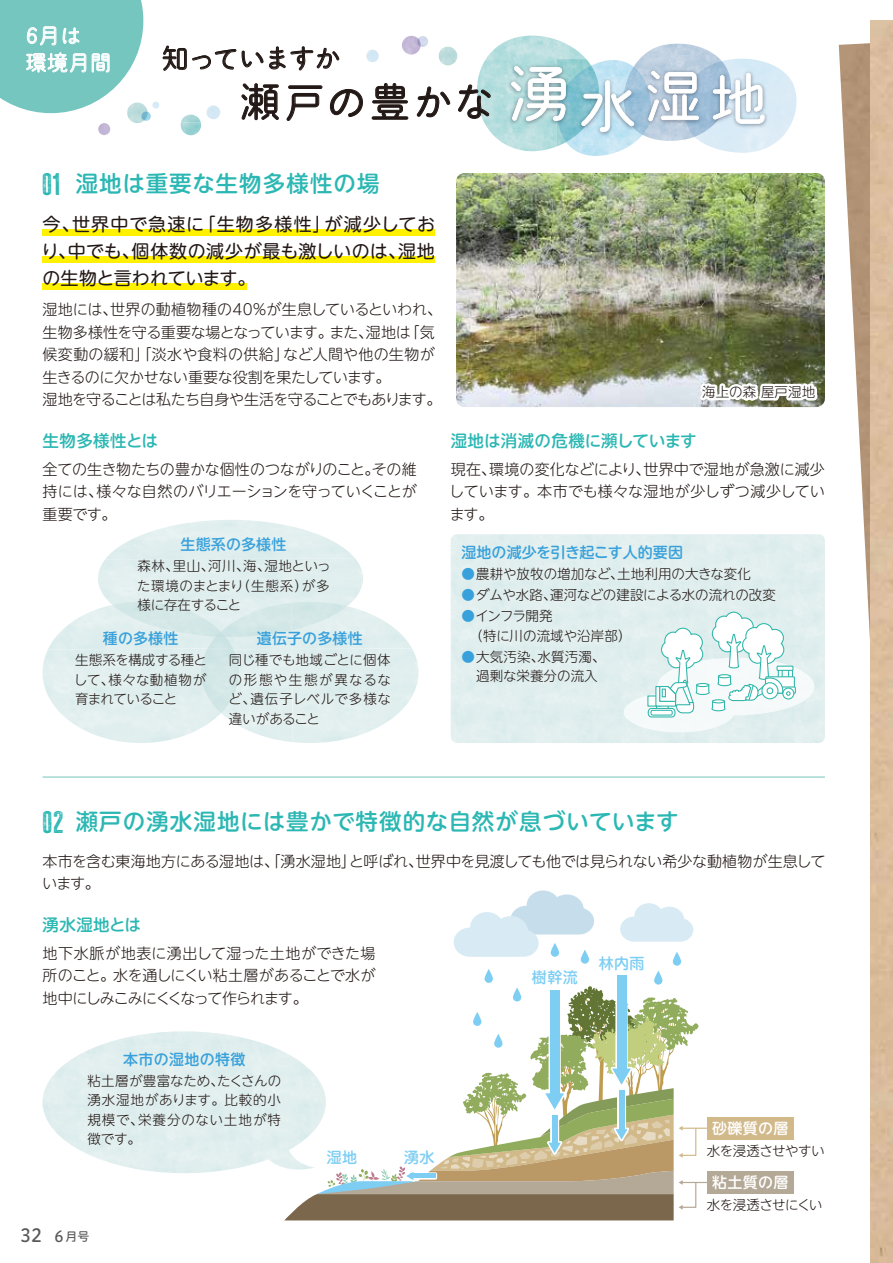
<style>
.page{position:relative;width:893px;height:1263px;background:#fff}
.page>*{position:absolute;margin:0;border:0;box-sizing:border-box;transform-origin:0 0}
.t1{font:40.5px "Kinuta Maru Maru GB Sr Std N R";letter-spacing:.06em;color:#221815}
.t2{font:27px "Kinuta Maru Maru GB Sr Std N R";letter-spacing:-.065em;color:#221815}
.t3{font:500 22.5px "UD Shin M Go Pr 6 N";letter-spacing:.045em;color:#2bb7b3}
.t4{font:21px/27px "Kinuta Maru Maru GB Sr Std N R";letter-spacing:.025em;color:#fff}
.t5{font:18px/27px "UD Shin M Go Pr 6 N";letter-spacing:.03em;color:#221815;text-align:justify}
.t6{font:18px "Hiragino UD Sans R Std W5";color:#595757}
.t7{font:500 16.5px "UD Shin M Go Pr 6 N";letter-spacing:.005em;color:#2bb7b3}
.t8{font:500 16.5px "UD Shin M Go Pr 6 N";letter-spacing:.025em;color:#2bb7b3}
.t9{font:300 15px/22.5px "UD Shin M Go Pr 6 N";letter-spacing:-.02em;color:#221815;text-align:justify}
.t10{font:500 15px "UD Shin M Go Pr 6 N";letter-spacing:.01em;color:#38a1db}
.t11{font:500 15px "UD Shin M Go Pr 6 N";letter-spacing:.025em;color:#7ecef4}
.t12{font:500 15px "UD Shin M Go Pr 6 N";letter-spacing:.025em;color:#fff}
.t13{font:300 13.5px/19.5px "UD Shin M Go Pr 6 N";color:#221815;text-align:justify}
.t14{font:300 13.5px "UD Shin M Go Pr 6 N";letter-spacing:-.04em;color:#221815}
.t15{font:300 13.5px "UD Shin M Go Pr 6 N";letter-spacing:-.045em;color:#221815}
.s1{font-size:61.5px;color:#fff}
.s2{font-size:57px;color:#fff}
.s3{font-family:"Cheddar Gothic Rough";font-weight:400;font-size:25.5px}
.s4{color:#38a1db}
.s5{font-size:15px}
.s6{font-size:12px}
</style>
<div class="page">
<img style="left:839px;top:42px;width:32px;height:1037px">
<svg style="left:402px;top:36px;width:19px;height:19px"></svg>
<svg style="left:439px;top:47px;width:18px;height:18px"></svg>
<svg style="left:417px;top:36px;width:11px;height:11px"></svg>
<div style="left:366px;top:50px;width:13px;height:12px;background:#d4e8f4;border-radius:50%"></div>
<svg style="left:181px;top:115px;width:20px;height:20px"></svg>
<svg style="left:141px;top:112px;width:10px;height:9px"></svg>
<div style="left:98px;top:123px;width:12px;height:12px;background:#c3b6d5;border-radius:50%"></div>
<div style="left:206px;top:105px;width:14px;height:14px;background:#d4e8f4;border-radius:50%"></div>
<div style="left:152px;top:102px;width:7px;height:7px;background:#d6eaf6;border-radius:50%"></div>
<img style="left:456px;top:173px;width:369px;height:234px">
<hr style="left:43px;top:777px;width:782px;height:1px;background:#74c6be">
<div style="left:451px;top:534px;width:374px;height:209px;background:#e1eeee;border-radius:6px"></div>
<div style="left:98px;top:520px;width:265px;height:117px;background:#e1eeee;border-radius:50%"></div>
<div style="left:43px;top:602px;width:196px;height:141px;background:linear-gradient(to bottom,#daebeb,#e4f0f0);border-radius:50%"></div>
<div style="left:201px;top:602px;width:217px;height:141px;background:linear-gradient(to right,#d7e9e9,#e4f0f0);border-radius:50%"></div>
<div style="left:43px;top:229px;width:392px;height:6px;background:#fff100"></div>
<div style="left:43px;top:256px;width:392px;height:6px;background:#fff100"></div>
<div style="left:43px;top:283px;width:204px;height:6px;background:#fff100"></div>
<svg style="left:477px;top:36px;width:122px;height:115px;background:#b8dedf"></svg>
<img style="left:502px;top:55px;width:8px;height:92px">
<svg style="left:510px;top:44px;width:286px;height:112px"></svg>
<svg style="left:242px;top:83px;width:37px;height:37px"></svg>
<svg style="left:286px;top:85px;width:36px;height:36px"></svg>
<svg style="left:330px;top:89px;width:33px;height:28px"></svg>
<svg style="left:372px;top:83px;width:36px;height:37px"></svg>
<svg style="left:417px;top:86px;width:33px;height:31px"></svg>
<svg style="left:458px;top:84px;width:33px;height:35px"></svg>
<svg style="left:0;top:0;width:148px;height:123px"></svg>
<svg style="left:163px;top:45px;width:73px;height:26px"></svg>
<svg style="left:242px;top:46px;width:97px;height:24px"></svg>
<div style="left:707px;top:1117px;width:87px;height:22px;background:#d1b98a"></div>
<div style="left:707px;top:1171px;width:87px;height:23px;background:#b4a896"></div>
<svg style="left:43px;top:890px;width:664px;height:330px"></svg>
<svg style="left:624px;top:611px;width:190px;height:121px"></svg>
<svg style="left:696px;top:357px;width:126px;height:51px"></svg>
<h3 class="t4" style="left:26px;top:22px;width:87px">6月は<br>環境月間</h3>
<h2 class="t2" style="left:161px;top:41px;width:181px">知っていますか</h2>
<h1 class="t1" style="left:240px;top:76px;width:529px">瀬戸の豊かな<span class="s1">湧</span><span class="s2">水湿地</span></h1>
<h3 class="t3" style="left:42px;top:164px;width:339px"><span class="s3">01</span> 湿地は重要な生物多様性の場</h3>
<p class="t5" style="left:41px;top:210px;width:395px">今、世界中で急速に「生物多様性」が減少しており、中でも、個体数の減少が最も激しいのは、湿地の生物と言われています。</p>
<p class="t9" style="left:43px;top:298px;width:401px;text-align:left">湿地には、世界の動植物種の40％が生息しているといわれ、生物多様性を守る重要な場となっています。また、湿地は「気候変動の緩和」「淡水や食料の供給」など人間や他の生物が生きるのに欠かせない重要な役割を果たしています。<br>湿地を守ることは私たち自身や生活を守ることでもあります。</p>
<p class="t8" style="left:43px;top:427px;width:117px">生物多様性とは</p>
<p class="t9" style="left:43px;top:457px;width:376px">全ての生き物たちの豊かな個性のつながりのこと。その維持には、様々な自然のバリエーションを守っていくことが重要です。</p>
<p class="t10" style="left:181px;top:532px;width:107px">生態系の多様性</p>
<p class="t13" style="left:137px;top:556px;width:195px">森林、里山、河川、海、湿地といった環境のまとまり（生態系）が多様に存在すること</p>
<p class="t10" style="left:103px;top:626px;width:77px">種の多様性</p>
<p class="t13" style="left:74px;top:649px;width:135px">生態系を構成する種として、様々な動植物が育まれていること</p>
<p class="t10" style="left:257px;top:626px;width:107px">遺伝子の多様性</p>
<p class="t13" style="left:228px;top:649px;width:164px">同じ種でも地域ごとに個体の形態や生態が異なるなど、遺伝子レベルで多様な違いがあること</p>
<p class="t13" style="left:702px;top:382px;width:115px">海上の森 屋戸湿地</p>
<p class="t7" style="left:451px;top:427px;width:248px">湿地は消滅の危機に瀕しています</p>
<p class="t9" style="left:449px;top:457px;width:377px">現在、環境の変化などにより、世界中で湿地が急激に減少しています。本市でも様々な湿地が少しずつ減少しています。</p>
<p class="t10" style="left:461px;top:540px;width:223px">湿地の減少を引き起こす人的要因</p>
<p class="t13" style="left:461px;top:564px;width:291px"><span class="s4">●</span>農耕や放牧の増加など、土地利用の大きな変化</p>
<p class="t13" style="left:461px;top:585px;width:316px"><span class="s4">●</span>ダムや水路、運河などの建設による水の流れの改変</p>
<p class="t13" style="left:469px;top:606px;width:163px;text-indent:-8px"><span class="s4">●</span>インフラ開発<br>（特に川の流域や沿岸部）</p>
<p class="t13" style="left:461px;top:646px;width:146px;text-align:center"><span class="s4">●</span>大気汚染、水質汚濁、過剰な栄養分の流入</p>
<h3 class="t3" style="left:42px;top:802px;width:638px"><span class="s3">02</span> 瀬戸の湧水湿地には豊かで特徴的な自然が息づいています</h3>
<p class="t9" style="left:42px;top:849px;width:785px">本市を含む東海地方にある湿地は、「湧水湿地」と呼ばれ、世界中を見渡しても他では見られない希少な動植物が生息しています。</p>
<p class="t7" style="left:43px;top:911px;width:100px">湧水湿地とは</p>
<p class="t9" style="left:43px;top:941px;width:334px">地下水脈が地表に湧出して湿った土地ができた場所のこと。水を通しにくい粘土層があることで水が地中にしみこみにくくなって作られます。</p>
<p class="t10" style="left:123px;top:1046px;width:124px">本市の湿地の特徴</p>
<p class="t13" style="left:87px;top:1070px;width:195px">粘土層が豊富なため、たくさんの湧水湿地があります。比較的小規模で、栄養分のない土地が特徴です。</p>
<p class="t6" style="left:20px;top:1221px;width:71px">32 <span class="s5">6</span><span class="s6">月号</span></p>
<p class="t11" style="left:327px;top:1145px;width:32px">湿地</p>
<p class="t11" style="left:404px;top:1145px;width:32px">湧水</p>
<p class="t11" style="left:532px;top:965px;width:47px">樹幹流</p>
<p class="t11" style="left:599px;top:951px;width:47px">林内雨</p>
<p class="t12" style="left:712px;top:1115px;width:78px">砂礫質の層</p>
<p class="t14" style="left:707px;top:1140px;width:119px">水を浸透させやすい</p>
<p class="t12" style="left:712px;top:1170px;width:78px">粘土質の層</p>
<p class="t15" style="left:707px;top:1194px;width:117px">水を浸透させにくい</p>
</div>
